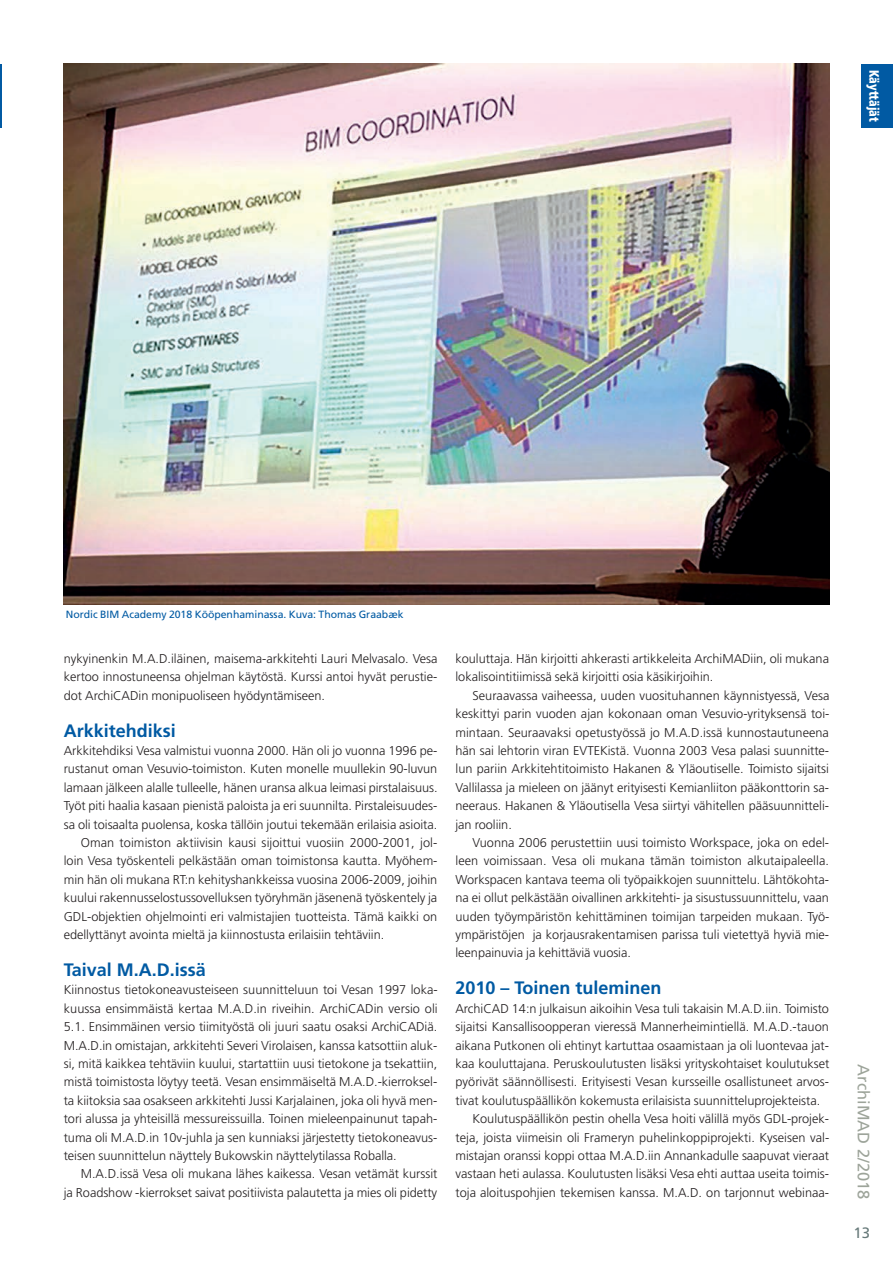
<style>
.page{position:relative;width:893px;height:1263px;background:#fff}
.page>*{position:absolute;margin:0;border:0;box-sizing:border-box;transform-origin:0 0}
.t1{font:700 18px "Frutiger";color:#015aa3}
.t2{font:16.5px "Frutiger";color:#9da49a}
.t3{font:15px "Frutiger";color:#667979}
.t4{font:900 13.5px "Frutiger";color:#fff;scale:.8 1}
.t5{font:300 12.75px/18.5px "Frutiger";letter-spacing:-.005em;color:#231f20;text-align:justify}
.t6{font:10.5px "Frutiger";letter-spacing:-.005em;color:#015aa3}
</style>
<div class="page">
<img style="left:64px;top:64px;width:765px;height:541px">
<hr style="left:0;top:64px;width:1px;height:64px;background:#015aa3">
<div style="left:862px;top:64px;width:31px;height:64px;background:#015aa3"></div>
<p class="t4" style="left:882px;top:70px;width:67px;rotate:90deg">Käyttäjät</p>
<p class="t6" style="left:66px;top:609px;width:339px">Nordic BIM Academy 2018 Kööpenhaminassa. Kuva: Thomas Graabæk</p>
<p class="t5" style="left:64px;top:649px;width:375px">nykyinenkin M.A.D.iläinen, maisema-arkkitehti Lauri Melvasalo. Vesa kertoo innostuneensa ohjelman käytöstä. Kurssi antoi hyvät perustie&shy;dot ArchiCADin monipuoliseen hyödyntämiseen.</p>
<h1 class="t1" style="left:64px;top:720px;width:114px">Arkkitehdiksi</h1>
<p class="t5" style="left:64px;top:741px;width:375px">Arkkitehdiksi Vesa valmistui vuonna 2000. Hän oli jo vuonna 1996 pe-</p>
<p class="t5" style="left:64px;top:760px;width:375px">rustanut oman Vesuvio-toimiston. Kuten monelle muullekin 90-luvun</p>
<p class="t5" style="left:64px;top:778px;width:375px">lamaan jälkeen alalle tulleelle, hänen uransa alkua leimasi pirstalaisuus.</p>
<p class="t5" style="left:64px;top:796px;width:375px">Työt piti haalia kasaan pienistä paloista ja eri suunnilta. Pirstaleisuudes-</p>
<p class="t5" style="left:64px;top:815px;width:375px">sa oli toisaalta puolensa, koska tällöin joutui tekemään erilaisia asioita.</p>
<p class="t5" style="left:81px;top:833px;width:358px">Oman toimiston aktiivisin kausi sijoittui vuosiin 2000-2001, jol-</p>
<p class="t5" style="left:64px;top:852px;width:375px">loin Vesa työskenteli pelkästään oman toimistonsa kautta. Myöhem-</p>
<p class="t5" style="left:64px;top:870px;width:375px">min hän oli mukana RT:n kehityshankkeissa vuosina 2006-2009, joihin</p>
<p class="t5" style="left:64px;top:888px;width:375px">kuului rakennusselostussovelluksen työryhmän jäsenenä työskentely ja</p>
<p class="t5" style="left:64px;top:907px;width:375px">GDL-objektien ohjelmointi eri valmistajien tuotteista. Tämä kaikki on</p>
<p class="t5" style="left:64px;top:925px;width:322px">edellyttänyt avointa mieltä ja kiinnostusta erilaisiin tehtäviin.</p>
<h1 class="t1" style="left:64px;top:959px;width:144px">Taival M.A.D.issä</h1>
<p class="t5" style="left:64px;top:981px;width:375px">Kiinnostus tietokoneavusteiseen suunnitteluun toi Vesan 1997 loka&shy;kuussa ensimmäistä kertaa M.A.D.in riveihin. ArchiCADin versio oli 5.1. Ensimmäinen versio tiimityöstä oli juuri saatu osaksi ArchiCADiä.<br>M.A.D.in omistajan, arkkitehti Severi Virolaisen, kanssa katsottiin aluk&shy;si, mitä kaikkea tehtäviin kuului, startattiin uusi tietokone ja tsekattiin, mistä toimistosta löytyy teetä. Vesan ensimmäiseltä M.A.D.-kierroksel&shy;ta kiitoksia saa osakseen arkkitehti Jussi Karjalainen, joka oli hyvä men&shy;tori alussa ja yhteisillä messureissuilla. Toinen mieleenpainunut tapah&shy;tuma oli M.A.D.in 10v-juhla ja sen kunniaksi järjestetty tietokoneavus&shy;teisen suunnittelun näyttely Bukowskin näyttelytilassa Roballa.</p>
<p class="t5" style="left:64px;top:1165px;width:375px;text-align:right">M.A.D.issä Vesa oli mukana lähes kaikessa. Vesan vetämät kurssit<br>ja Roadshow -kierrokset saivat positiivista palautetta ja mies oli pidetty</p>
<p class="t5" style="left:455px;top:649px;width:375px">kouluttaja. Hän kirjoitti ahkerasti artikkeleita ArchiMADiin, oli mukana lokalisointitiimissä sekä kirjoitti osia käsikirjoihin.</p>
<p class="t5" style="left:455px;top:686px;width:375px;text-indent:17px">Seuraavassa vaiheessa, uuden vuosituhannen käynnistyessä, Vesa keskittyi parin vuoden ajan kokonaan oman Vesuvio-yrityksensä toi&shy;mintaan. Seuraavaksi opetustyössä jo M.A.D.issä kunnostautuneena hän sai lehtorin viran EVTEKistä. Vuonna 2003 Vesa palasi suunnitte&shy;lun pariin Arkkitehtitoimisto Hakanen &amp; Yläoutiselle. Toimisto sijaitsi Vallilassa ja mieleen on jäänyt erityisesti Kemianliiton pääkonttorin sa&shy;neeraus. Hakanen &amp; Yläoutisella Vesa siirtyi vähitellen pääsuunnitteli&shy;jan rooliin.</p>
<p class="t5" style="left:455px;top:833px;width:375px;text-indent:17px">Vuonna 2006 perustettiin uusi toimisto Workspace, joka on edel&shy;leen voimissaan. Vesa oli mukana tämän toimiston alkutaipaleella.<br>Workspacen kantava teema oli työpaikkojen suunnittelu. Lähtökohta&shy;na ei ollut pelkästään oivallinen arkkitehti- ja sisustussuunnittelu, vaan uuden työympäristön kehittäminen toimijan tarpeiden mukaan. Työ&shy;ympäristöjen ja korjausrakentamisen parissa tuli vietettyä hyviä mie&shy;leenpainuvia ja kehittäviä vuosia.</p>
<h1 class="t1" style="left:455px;top:977px;width:208px">2010 – Toinen tuleminen</h1>
<p class="t5" style="left:455px;top:999px;width:375px">ArchiCAD 14:n julkaisun aikoihin Vesa tuli takaisin M.A.D.iin. Toimisto</p>
<p class="t5" style="left:455px;top:1017px;width:375px">sijaitsi Kansallisoopperan vieressä Mannerheimintiellä. M.A.D.-tauon</p>
<p class="t5" style="left:455px;top:1036px;width:375px">aikana Putkonen oli ehtinyt kartuttaa osaamistaan ja oli luontevaa jat-</p>
<p class="t5" style="left:455px;top:1054px;width:375px">kaa kouluttajana. Peruskoulutusten lisäksi yrityskohtaiset koulutukset</p>
<p class="t5" style="left:455px;top:1073px;width:375px">pyörivät säännöllisesti. Erityisesti Vesan kursseille osallistuneet arvos-</p>
<p class="t5" style="left:455px;top:1091px;width:366px">tivat koulutuspäällikön kokemusta erilaisista suunnitteluprojekteista.</p>
<p class="t5" style="left:472px;top:1109px;width:358px">Koulutuspäällikön pestin ohella Vesa hoiti välillä myös GDL-projek-</p>
<p class="t5" style="left:455px;top:1128px;width:375px">teja, joista viimeisin oli Frameryn puhelinkoppiprojekti. Kyseisen val-</p>
<p class="t5" style="left:455px;top:1146px;width:375px">mistajan oranssi koppi ottaa M.A.D.iin Annankadulle saapuvat vieraat</p>
<p class="t5" style="left:455px;top:1165px;width:375px">vastaan heti aulassa. Koulutusten lisäksi Vesa ehti auttaa useita toimis-</p>
<p class="t5" style="left:455px;top:1183px;width:375px">toja aloituspohjien tekemisen kanssa. M.A.D. on tarjonnut webinaa-</p>
<p class="t2" style="left:873px;top:1064px;width:136px;rotate:90deg">ArchiMAD 2/2018</p>
<p class="t3" style="left:853px;top:1224px;width:18px">13</p>
</div>
